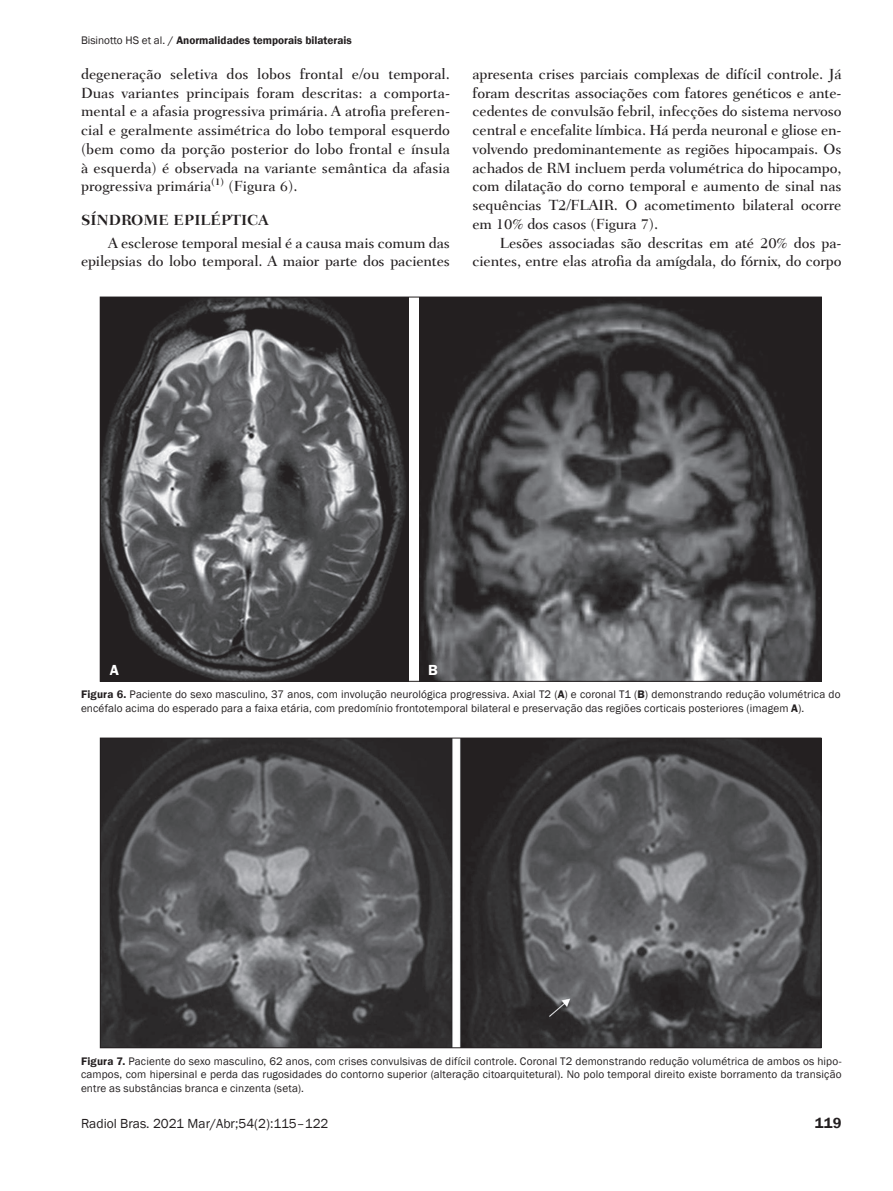
<style>
.page{position:relative;width:893px;height:1191px;background:#fff}
.page>*{position:absolute;margin:0;border:0;box-sizing:border-box;transform-origin:0 0}
.t1{font:500 15px/18.8px "Fairfield LT";letter-spacing:-.01em;color:#231f20;text-align:justify}
.t2{font:700 15px "Fairfield LT";color:#231f20}
.t3{font:600 15px "Franklin Gothic";color:#231f20}
.t4{font:600 15px "Franklin Gothic";color:#fff}
.t5{font:13.5px "Franklin Gothic";color:#231f20}
.t6{font:11.25px/13.5px "Franklin Gothic";letter-spacing:.01em;color:#231f20}
.t7{font:600 11.25px "Franklin Gothic";color:#231f20}
.s1{font-weight:400}
.s2{font-weight:500}
.s3{font-weight:600}
</style>
<div class="page">
<img style="left:102px;top:299px;width:306px;height:380px">
<img style="left:420px;top:299px;width:400px;height:380px">
<img style="left:102px;top:739px;width:717px;height:307px">
<p class="t7" style="left:81px;top:33px;width:272px"><span class="s1">Bisinotto HS et al.</span> <span class="s2">/</span> Anormalidades temporais bilaterais</p>
<p class="t1" style="left:81px;top:64px;width:371px">degeneração seletiva dos lobos frontal e/ou temporal.<br>Duas variantes principais foram descritas: a comporta&shy;mental e a afasia progressiva primária. A atrofia preferen&shy;cial e geralmente assimétrica do lobo temporal esquerdo (bem como da porção posterior do lobo frontal e ínsula à esquerda) é observada na variante semântica da afasia progressiva primária<sup>(1)</sup> (Figura 6).</p>
<p class="t2" style="left:81px;top:211px;width:189px">SÍNDROME EPILÉPTICA</p>
<p class="t1" style="left:81px;top:233px;width:370px;text-align:right">A esclerose temporal mesial é a causa mais comum das epilepsias do lobo temporal. A maior parte dos pacientes</p>
<p class="t1" style="left:473px;top:64px;width:370px">apresenta crises parciais complexas de difícil controle. Já foram descritas associações com fatores genéticos e ante&shy;cedentes de convulsão febril, infecções do sistema nervoso central e encefalite límbica. Há perda neuronal e gliose en&shy;volvendo predominantemente as regiões hipocampais. Os achados de RM incluem perda volumétrica do hipocampo, com dilatação do corno temporal e aumento de sinal nas sequências T2/FLAIR. O acometimento bilateral ocorre em 10% dos casos (Figura 7).</p>
<p class="t1" style="left:473px;top:233px;width:370px;text-align:right">Lesões associadas são descritas em até 20% dos pa&shy;cientes, entre elas atrofia da amígdala, do fórnix, do corpo</p>
<p class="t4" style="left:110px;top:661px;width:11px">A</p>
<p class="t4" style="left:428px;top:661px;width:11px">B</p>
<p class="t6" style="left:81px;top:688px;width:761px"><span class="s3">Figura 6.</span> Paciente do sexo masculino, 37 anos, com involução neurológica progressiva. Axial T2 (<span class="s3">A</span>) e coronal T1 (<span class="s3">B</span>) demonstrando redução volumétrica do encéfalo acima do esperado para a faixa etária, com predomínio frontotemporal bilateral e preservação das regiões corticais posteriores (imagem <span class="s3">A</span>).</p>
<p class="t6" style="left:81px;top:1054px;width:762px;text-align:justify"><span class="s3">Figura 7.</span> Paciente do sexo masculino, 62 anos, com crises convulsivas de difícil controle. Coronal T2 demonstrando redução volumétrica de ambos os hipo&shy;campos, com hipersinal e perda das rugosidades do contorno superior (alteração citoarquitetural). No polo temporal direito existe borramento da transição entre as substâncias branca e cinzenta (seta).</p>
<p class="t5" style="left:81px;top:1114px;width:249px">Radiol Bras. 2021 Mar/Abr;54(2):115–122</p>
<p class="t3" style="left:815px;top:1113px;width:28px">119</p>
</div>
